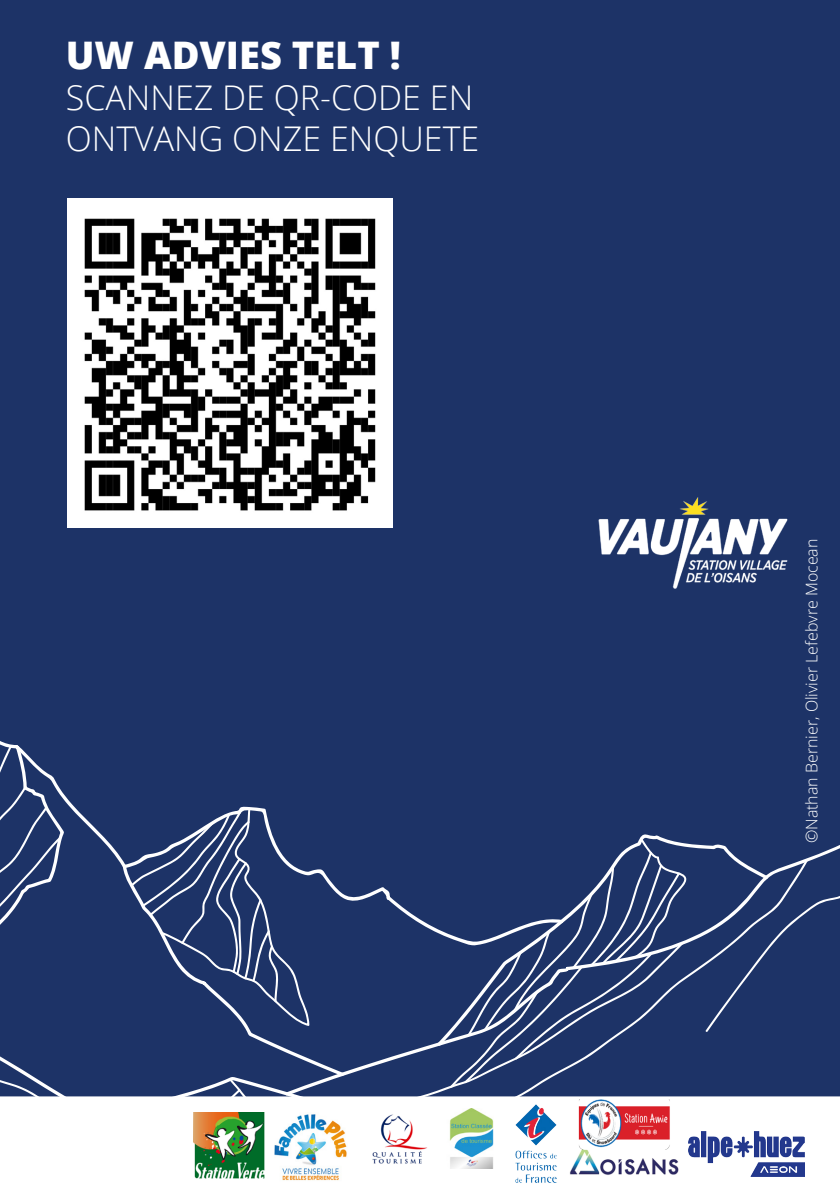
<style>
.page{position:relative;width:840px;height:1191px;background:#fff}
.page>*{position:absolute;margin:0;border:0;box-sizing:border-box;transform-origin:0 0}
.t1{font:800 38px "Open Sans";color:#fff}
.t2{font:300 34px "Open Sans";color:#fff}
.t3{font:300 16px "Open Sans";color:#fff}
</style>
<div class="page">
<div style="left:0;top:0;width:839px;height:1191px;background:#1d3367"></div>
<svg style="left:309px;top:869px;width:127px;height:219px"></svg>
<svg style="left:704px;top:844px;width:135px;height:68px"></svg>
<svg style="left:686px;top:858px;width:122px;height:174px"></svg>
<svg style="left:353px;top:941px;width:181px;height:155px"></svg>
<svg style="left:449px;top:837px;width:237px;height:251px"></svg>
<svg style="left:0;top:741px;width:309px;height:355px"></svg>
<div style="left:0;top:1096px;width:839px;height:95px;background:#fff"></div>
<img style="left:193px;top:1112px;width:73px;height:67px">
<img style="left:274px;top:1112px;width:73px;height:69px">
<img style="left:355px;top:1112px;width:79px;height:53px">
<img style="left:442px;top:1108px;width:59px;height:60px">
<img style="left:508px;top:1104px;width:56px;height:79px">
<img style="left:568px;top:1142px;width:111px;height:35px">
<img style="left:688px;top:1131px;width:116px;height:45px">
<img style="left:67px;top:198px;width:325px;height:329px">
<img style="left:575px;top:1099px;width:98px;height:50px">
<img style="left:598px;top:497px;width:189px;height:92px">
<p class="t1" style="left:66px;top:27px;width:336px">UW ADVIES TELT !</p>
<p class="t2" style="left:66px;top:74px;width:408px">SCANNEZ DE QR-CODE EN</p>
<p class="t2" style="left:66px;top:115px;width:414px">ONTVANG ONZE ENQUETE</p>
<p class="t3" style="left:800px;top:843px;width:306px;rotate:-90deg">©Nathan Bernier, Olivier Lefebvre Mocean</p>
</div>
